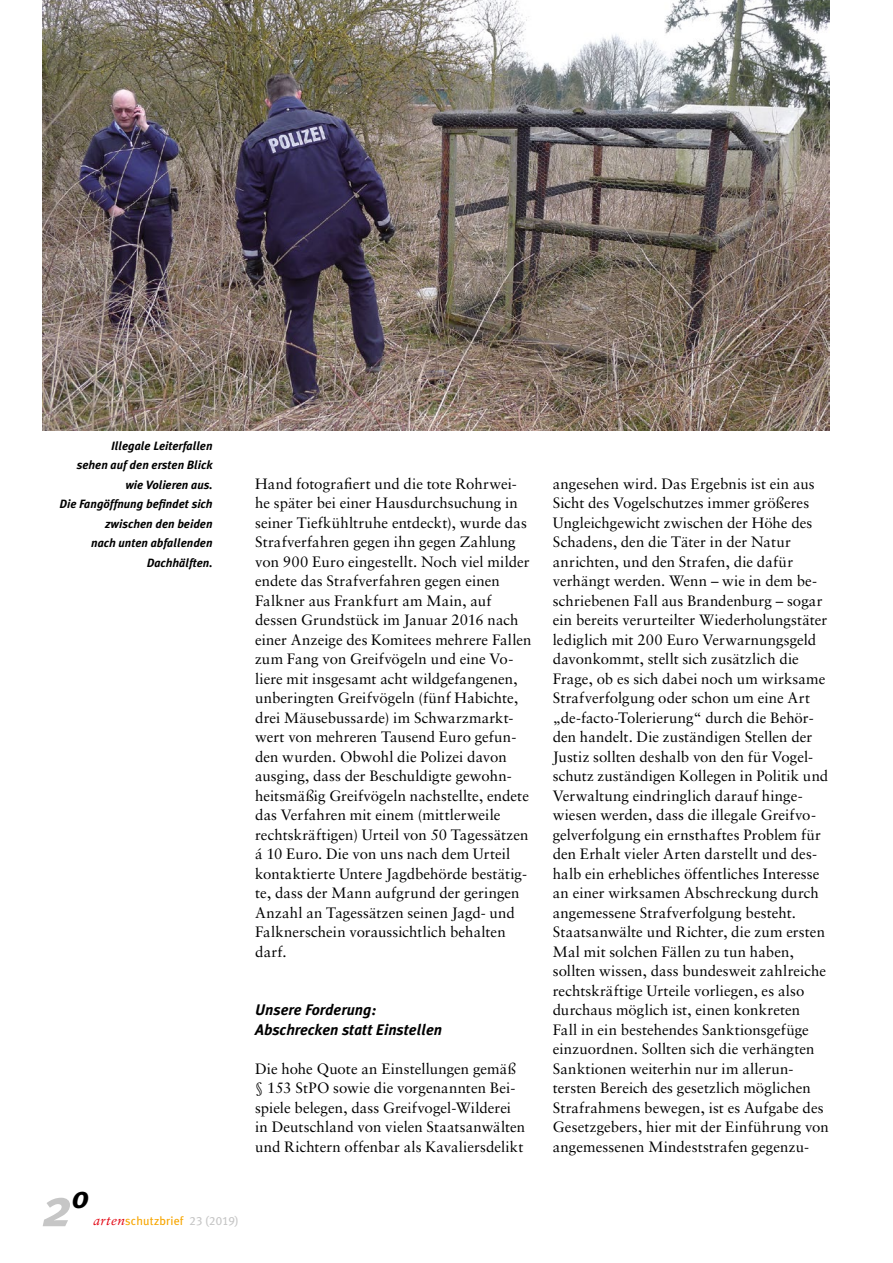
<style>
.page{position:relative;width:893px;height:1263px;background:#fff}
.page>*{position:absolute;margin:0;border:0;box-sizing:border-box;transform-origin:0 0}
.t1{font:italic 700 54px "Meta Plus";color:#c6c6c6}
.Zwischenhead{font:italic 700 15.3px/19.5px "Meta Plus";color:#000}
.Lauftext_1__Abs{font:15px/19.5px "Sabon";letter-spacing:.005em;color:#000}
.Bildunterschrift{font:italic 700 12px/19.5px "Meta Plus";color:#000;text-align:right}
.t2{font:12px "Meta Plus";letter-spacing:.015em;color:#f7a600}
.s1{font-family:"Sabon";font-style:italic;font-size:13.5px;color:#e30613}
.s2{font-family:"Meta Plus Book Caps";color:#c6c6c6}
</style>
<div class="page">
<img style="left:43px;top:0;width:786px;height:430px">
<p class="Bildunterschrift" style="left:60px;top:436px;width:155px">Illegale Leiterfallen<br>sehen auf den ersten Blick wie Volieren aus.<br>Die Fangöffnung befindet sich zwischen den beiden<br>nach unten abfallenden<br>Dachhälften.</p>
<p class="Lauftext_1__Abs" style="left:255px;top:474px;width:278px">Hand fotografiert und die tote Rohrwei&shy;he später bei einer Hausdurchsuchung in seiner Tiefkühltruhe entdeckt), wurde das Strafverfahren gegen ihn gegen Zahlung von 900 Euro eingestellt. Noch viel milder endete das Strafverfahren gegen einen Falkner aus Frankfurt am Main, auf dessen Grundstück im Januar 2016 nach einer Anzeige des Komitees mehrere Fallen zum Fang von Greifvögeln und eine Vo&shy;liere mit insgesamt acht wildgefangenen, unberingten Greifvögeln (fünf Habichte, drei Mäusebussarde) im Schwarzmarkt&shy;wert von mehreren Tausend Euro gefun&shy;den wurden. Obwohl die Polizei davon ausging, dass der Beschuldigte gewohn&shy;heitsmäßig Greifvögeln nachstellte, endete das Verfahren mit einem (mittlerweile rechtskräftigen) Urteil von 50 Tagessätzen á 10 Euro. Die von uns nach dem Urteil kontaktierte Untere Jagdbehörde bestätig&shy;te, dass der Mann aufgrund der geringen Anzahl an Tagessätzen seinen Jagd- und Falknerschein voraussichtlich behalten darf.</p>
<p class="t1" style="left:43px;top:1176px;width:48px">2<sup>0</sup></p>
<p class="t2" style="left:94px;top:1214px;width:147px"><span class="s1">arten</span>schutzbrief <span class="s2">23 (2019)</span></p>
<p class="Zwischenhead" style="left:255px;top:1000px;width:188px">Unsere Forderung:<br>Abschrecken statt Einstellen</p>
<p class="Lauftext_1__Abs" style="left:255px;top:1059px;width:272px">Die hohe Quote an Einstellungen gemäß § 153 StPO sowie die vorgenannten Bei&shy;spiele belegen, dass Greifvogel-Wilderei in Deutschland von vielen Staatsanwälten und Richtern offenbar als Kavaliersdelikt</p>
<p class="Lauftext_1__Abs" style="left:553px;top:474px;width:278px">angesehen wird. Das Ergebnis ist ein aus Sicht des Vogelschutzes immer größeres Ungleichgewicht zwischen der Höhe des Schadens, den die Täter in der Natur anrichten, und den Strafen, die dafür verhängt werden. Wenn – wie in dem be&shy;schriebenen Fall aus Brandenburg – sogar ein bereits verurteilter Wiederholungstäter lediglich mit 200 Euro Verwarnungsgeld davonkommt, stellt sich zusätzlich die Frage, ob es sich dabei noch um wirksame Strafverfolgung oder schon um eine Art „de-facto-Tolerierung“ durch die Behör&shy;den handelt. Die zuständigen Stellen der Justiz sollten deshalb von den für Vogel&shy;schutz zuständigen Kollegen in Politik und Verwaltung eindringlich darauf hinge&shy;wiesen werden, dass die illegale Greifvo&shy;gelverfolgung ein ernsthaftes Problem für den Erhalt vieler Arten darstellt und des&shy;halb ein erhebliches öffentliches Interesse an einer wirksamen Abschreckung durch angemessene Strafverfolgung besteht.<br>Staatsanwälte und Richter, die zum ersten Mal mit solchen Fällen zu tun haben, sollten wissen, dass bundesweit zahlreiche rechtskräftige Urteile vorliegen, es also durchaus möglich ist, einen konkreten<br>Fall in ein bestehendes Sanktionsgefüge einzuordnen. Sollten sich die verhängten Sanktionen weiterhin nur im allerun&shy;tersten Bereich des gesetzlich möglichen Strafrahmens bewegen, ist es Aufgabe des Gesetzgebers, hier mit der Einführung von angemessenen Mindeststrafen gegenzu-</p>
</div>
